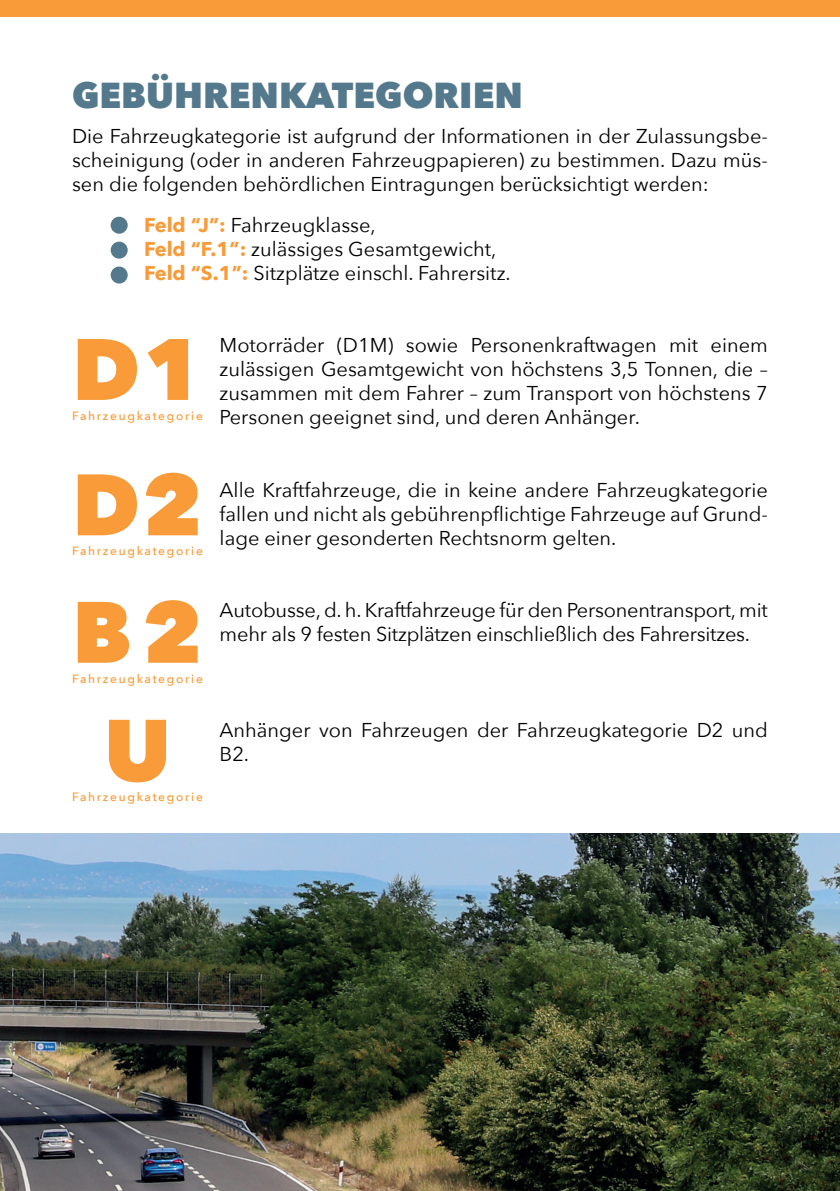
<style>
.page{position:relative;width:840px;height:1191px;background:#fff}
.page>*{position:absolute;margin:0;border:0;box-sizing:border-box;transform-origin:0 0}
.t1{font:800 86px "Avenir Next";color:#f89b38}
.t2{font:800 36px "Avenir Next";color:#54798d}
.t3{font:20px/24px "Avenir Next";color:#000001;text-align:justify}
.t4{font:500 12px "Avenir Next";letter-spacing:.14em;color:#f89b38}
.s1{font-weight:700;color:#f89b38}
</style>
<div class="page">
<div style="left:0;top:0;width:839px;height:17px;background:#f89b38"></div>
<div style="left:111px;top:217px;width:17px;height:17px;background:#54798d;border-radius:50%"></div>
<div style="left:111px;top:242px;width:17px;height:17px;background:#54798d;border-radius:50%"></div>
<div style="left:111px;top:266px;width:17px;height:17px;background:#54798d;border-radius:50%"></div>
<img style="left:0;top:833px;width:839px;height:358px">
<h2 class="t2" style="left:72px;top:73px;width:452px">GEBÜHRENKATEGORIEN</h2>
<p class="t3" style="left:72px;top:124px;width:697px">Die Fahrzeugkategorie ist aufgrund der Informationen in der Zulassungsbe&shy;scheinigung (oder in anderen Fahrzeugpapieren) zu bestimmen. Dazu müs&shy;sen die folgenden behördlichen Eintragungen berücksichtigt werden:</p>
<p class="t3" style="left:144px;top:213px;width:368px;text-align:left"><span class="s1">Feld “J”:</span> Fahrzeugklasse,<br><span class="s1">Feld “F.1”:</span> zulässiges Gesamtgewicht,<br><span class="s1">Feld “S.1”:</span> Sitzplätze einschl. Fahrersitz.</p>
<h1 class="t1" style="left:72px;top:316px;width:132px">D1</h1>
<p class="t4" style="left:72px;top:405px;width:132px">Fahrzeugkategorie</p>
<h1 class="t1" style="left:72px;top:452px;width:132px">D2</h1>
<p class="t4" style="left:72px;top:541px;width:132px">Fahrzeugkategorie</p>
<h1 class="t1" style="left:72px;top:579px;width:132px">B2</h1>
<p class="t4" style="left:72px;top:668px;width:132px">Fahrzeugkategorie</p>
<h1 class="t1" style="left:104px;top:697px;width:68px">U</h1>
<p class="t4" style="left:72px;top:786px;width:132px">Fahrzeugkategorie</p>
<p class="t3" style="left:219px;top:333px;width:549px">Motorräder (D1M) sowie Personenkraftwagen mit einem zulässigen Gesamtgewicht von höchstens 3,5 Tonnen, die – zusammen mit dem Fahrer – zum Transport von höchstens 7<br>Personen geeignet sind, und deren Anhänger.</p>
<p class="t3" style="left:219px;top:477px;width:549px">Alle Kraftfahrzeuge, die in keine andere Fahrzeugkategorie fallen und nicht als gebührenpflichtige Fahrzeuge auf Grund&shy;lage einer gesonderten Rechtsnorm gelten.</p>
<p class="t3" style="left:219px;top:597px;width:549px">Autobusse, d. h. Kraftfahrzeuge für den Personentransport, mit mehr als 9 festen Sitzplätzen einschließlich des Fahrersitzes.</p>
<p class="t3" style="left:219px;top:717px;width:549px">Anhänger von Fahrzeugen der Fahrzeugkategorie D2 und<br>B2.</p>
</div>
